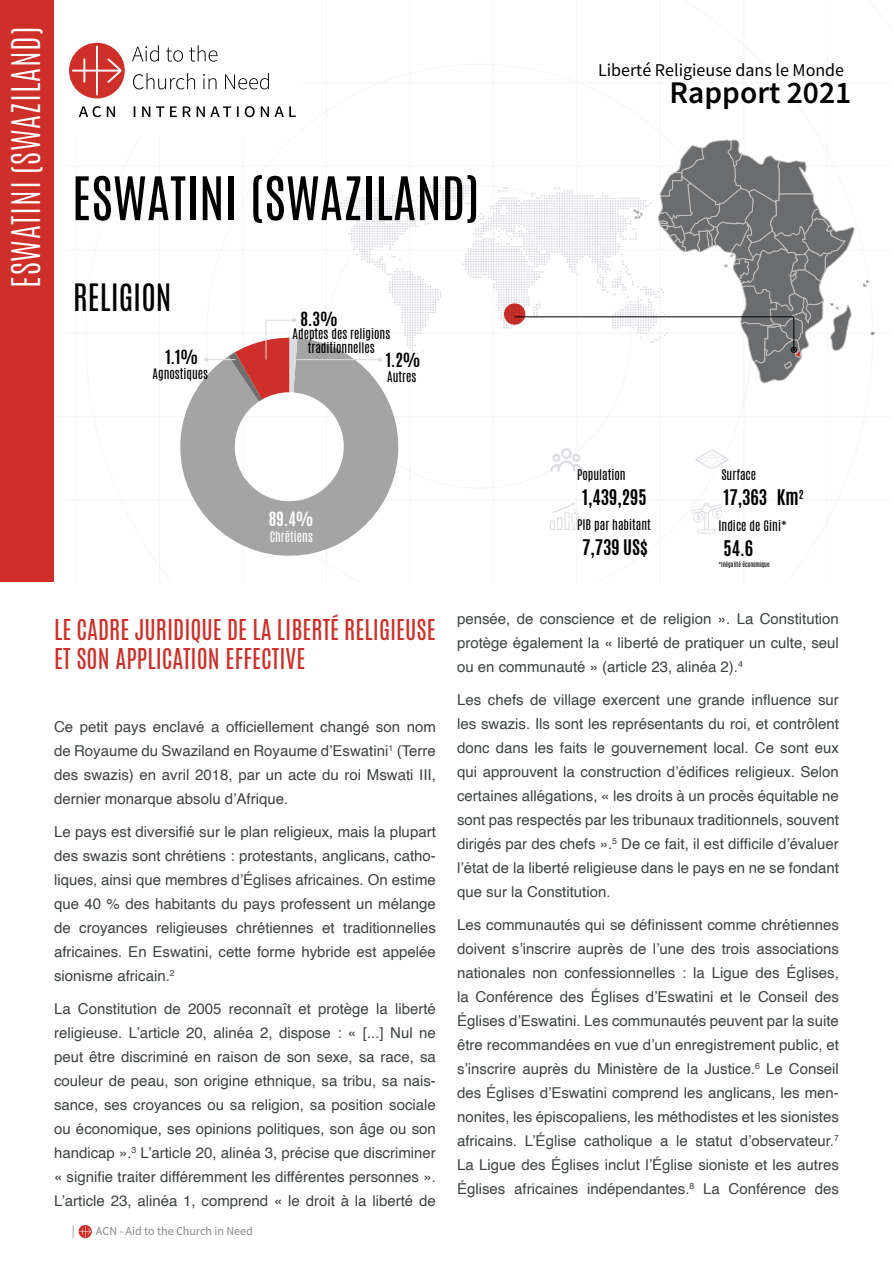
<style>
.page{position:relative;width:893px;height:1263px;background:#fff}
.page>*{position:absolute;margin:0;border:0;box-sizing:border-box;transform-origin:0 0}
.t1{font:51px "Antonio";color:#000}
.t2{font:300 33px "Antonio";letter-spacing:.025em;color:#fff}
.t3{font:600 31.5px "Source Sans Pro";color:#000}
.t4{font:31.5px "Antonio";color:#000}
.t5{font:24px/28.8px "Antonio";color:#ce3029}
.t6{font:700 18px "Antonio";color:#000}
.t7{font:18px "Source Sans Pro";color:#000}
.t8{font:700 16.35px "Antonio";color:#000}
.t9{font:700 16.35px "Antonio";color:#fff}
.t10{font:15px/24px "Helvetica";color:#3d4340;text-align:justify}
.t11{font:12.3px/14.7px "Antonio";color:#000;text-align:center}
.t12{font:12.3px "Antonio";color:#fff}
.t13{font:12px "Source Sans Pro";color:#878787}
.t14{font:6px "Antonio";color:#000}
</style>
<div class="page">
<svg style="left:79px;top:1225px;width:12px;height:12px"></svg>
<hr style="left:76px;top:0;width:1px;height:584px;background:#ededed">
<hr style="left:159px;top:0;width:1px;height:584px;background:#ededed">
<hr style="left:243px;top:0;width:1px;height:584px;background:#ededed">
<hr style="left:326px;top:0;width:1px;height:584px;background:#ededed">
<hr style="left:410px;top:0;width:1px;height:584px;background:#ededed">
<hr style="left:493px;top:0;width:1px;height:584px;background:#ededed">
<hr style="left:577px;top:0;width:1px;height:584px;background:#ededed">
<hr style="left:660px;top:0;width:1px;height:584px;background:#ededed">
<hr style="left:744px;top:0;width:1px;height:584px;background:#ededed">
<hr style="left:827px;top:0;width:1px;height:584px;background:#ededed">
<div style="left:0;top:0;width:53px;height:581px;background:#ce3029"></div>
<div style="left:54px;top:0;width:247px;height:136px;background:#fff"></div>
<svg style="left:132px;top:45px;width:164px;height:72px"></svg>
<svg style="left:79px;top:106px;width:36px;height:11px"></svg>
<div style="left:69px;top:43px;width:56px;height:55px;background:#ce3029;border-radius:50%"></div>
<svg style="left:72px;top:46px;width:49px;height:49px"></svg>
<svg style="left:870px;top:332px;width:4px;height:3px"></svg>
<svg style="left:863px;top:280px;width:6px;height:7px"></svg>
<svg style="left:550px;top:448px;width:32px;height:24px"></svg>
<svg style="left:550px;top:503px;width:28px;height:27px"></svg>
<svg style="left:691px;top:502px;width:31px;height:32px"></svg>
<svg style="left:694px;top:449px;width:36px;height:21px"></svg>
<svg style="left:180px;top:338px;width:219px;height:222px;fill:#a5a4a4"></svg>
<svg style="left:229px;top:318px;width:68px;height:85px"></svg>
<svg style="left:204px;top:357px;width:4px;height:5px"></svg>
<hr style="left:206px;top:359px;width:30px;height:1px;background:#dbdce2">
<svg style="left:333px;top:139px;width:522px;height:244px"></svg>
<hr style="left:294px;top:359px;width:86px;height:1px;background:#dbdce2">
<h2 class="t2" style="left:2px;top:288px;width:262px;rotate:-90deg">ESWATINI (SWAZILAND)</h2>
<h1 class="t1" style="left:72px;top:161px;width:409px">ESWATINI (SWAZILAND)</h1>
<h3 class="t4" style="left:73px;top:274px;width:100px">RELIGION</h3>
<p class="t8" style="left:165px;top:344px;width:34px">1.1%</p>
<p class="t11" style="left:153px;top:367px;width:57px">Agnostiques</p>
<p class="t8" style="left:301px;top:306px;width:39px">8.3%</p>
<p class="t11" style="left:292px;top:326px;width:99px">Adeptes des religions traditionnelles</p>
<p class="t8" style="left:386px;top:347px;width:36px">1.2%</p>
<p class="t11" style="left:387px;top:370px;width:31px">Autres</p>
<p class="t7" style="left:598px;top:59px;width:248px">Liberté Religieuse dans le Monde</p>
<h3 class="t3" style="left:670px;top:72px;width:183px">Rapport 2021</h3>
<p class="t9" style="left:269px;top:506px;width:46px">89.4%</p>
<p class="t12" style="left:270px;top:528px;width:45px">Chrétiens</p>
<h3 class="t5" style="left:54px;top:615px;width:383px">LE CADRE JURIDIQUE DE LA LIBERTÉ RELIGIEUSE<br>ET SON APPLICATION EFFECTIVE</h3>
<p class="t10" style="left:54px;top:715px;width:383px">Ce petit pays enclavé a officiellement changé son nom de Royaume du Swaziland en Royaume d’Eswatini<sup>1</sup> (Terre des swazis) en avril 2018, par un acte du roi Mswati III, dernier monarque absolu d’Afrique.</p>
<p class="t10" style="left:54px;top:820px;width:383px">Le pays est diversifié sur le plan religieux, mais la plupart des swazis sont chrétiens : protestants, anglicans, catho&shy;liques, ainsi que membres d’Églises africaines. On estime que 40 % des habitants du pays professent un mélange de croyances religieuses chrétiennes et traditionnelles africaines. En Eswatini, cette forme hybride est appelée sionisme africain.<sup>2</sup></p>
<p class="t10" style="left:54px;top:997px;width:383px">La Constitution de 2005 reconnaît et protège la liberté religieuse. L’article 20, alinéa 2, dispose : « [...] Nul ne peut être discriminé en raison de son sexe, sa race, sa couleur de peau, son origine ethnique, sa tribu, sa nais&shy;sance, ses croyances ou sa religion, sa position sociale ou économique, ses opinions politiques, son âge ou son handicap ».<sup>3</sup> L’article 20, alinéa 3, précise que discriminer « signifie traiter différemment les différentes personnes ».<br>L’article 23, alinéa 1, comprend « le droit à la liberté de</p>
<p class="t13" style="left:72px;top:1223px;width:4px">|</p>
<p class="t13" style="left:96px;top:1223px;width:158px">ACN - Aid to the Church in Need</p>
<p class="t11" style="left:577px;top:467px;width:50px">Population</p>
<p class="t11" style="left:721px;top:467px;width:36px">Surface</p>
<p class="t6" style="left:582px;top:484px;width:66px">1,439,295</p>
<p class="t6" style="left:723px;top:484px;width:82px">17,363 Km<sup>2</sup></p>
<p class="t11" style="left:577px;top:517px;width:75px">PIB par habitant</p>
<p class="t6" style="left:582px;top:534px;width:67px">7,739 US$</p>
<p class="t11" style="left:718px;top:518px;width:70px">Indice de Gini*</p>
<p class="t14" style="left:718px;top:560px;width:53px">*Inégalité économique</p>
<p class="t6" style="left:723px;top:535px;width:31px">54.6</p>
<p class="t10" style="left:457px;top:607px;width:383px">pensée, de conscience et de religion ». La Constitution protège également la « liberté de pratiquer un culte, seul ou en communauté » (article 23, alinéa 2).<sup>4</sup></p>
<p class="t10" style="left:457px;top:688px;width:383px">Les chefs de village exercent une grande influence sur les swazis. Ils sont les représentants du roi, et contrôlent donc dans les faits le gouvernement local. Ce sont eux qui approuvent la construction d’édifices religieux. Selon certaines allégations, « les droits à un procès équitable ne sont pas respectés par les tribunaux traditionnels, souvent dirigés par des chefs ».<sup>5</sup> De ce fait, il est difficile d’évaluer l’état de la liberté religieuse dans le pays en ne se fondant que sur la Constitution.</p>
<p class="t10" style="left:457px;top:913px;width:383px">Les communautés qui se définissent comme chrétiennes doivent s’inscrire auprès de l’une des trois associations nationales non confessionnelles : la Ligue des Églises, la Conférence des Églises d’Eswatini et le Conseil des Églises d’Eswatini. Les communautés peuvent par la suite être recommandées en vue d’un enregistrement public, et s’inscrire auprès du Ministère de la Justice.<sup>6</sup> Le Conseil des Églises d’Eswatini comprend les anglicans, les men&shy;nonites, les épiscopaliens, les méthodistes et les sionistes africains. L’Église catholique a le statut d’observateur.<sup>7<br></sup>La Ligue des Églises inclut l’Église sioniste et les autres Églises africaines indépendantes.<sup>8</sup> La Conférence des</p>
</div>
